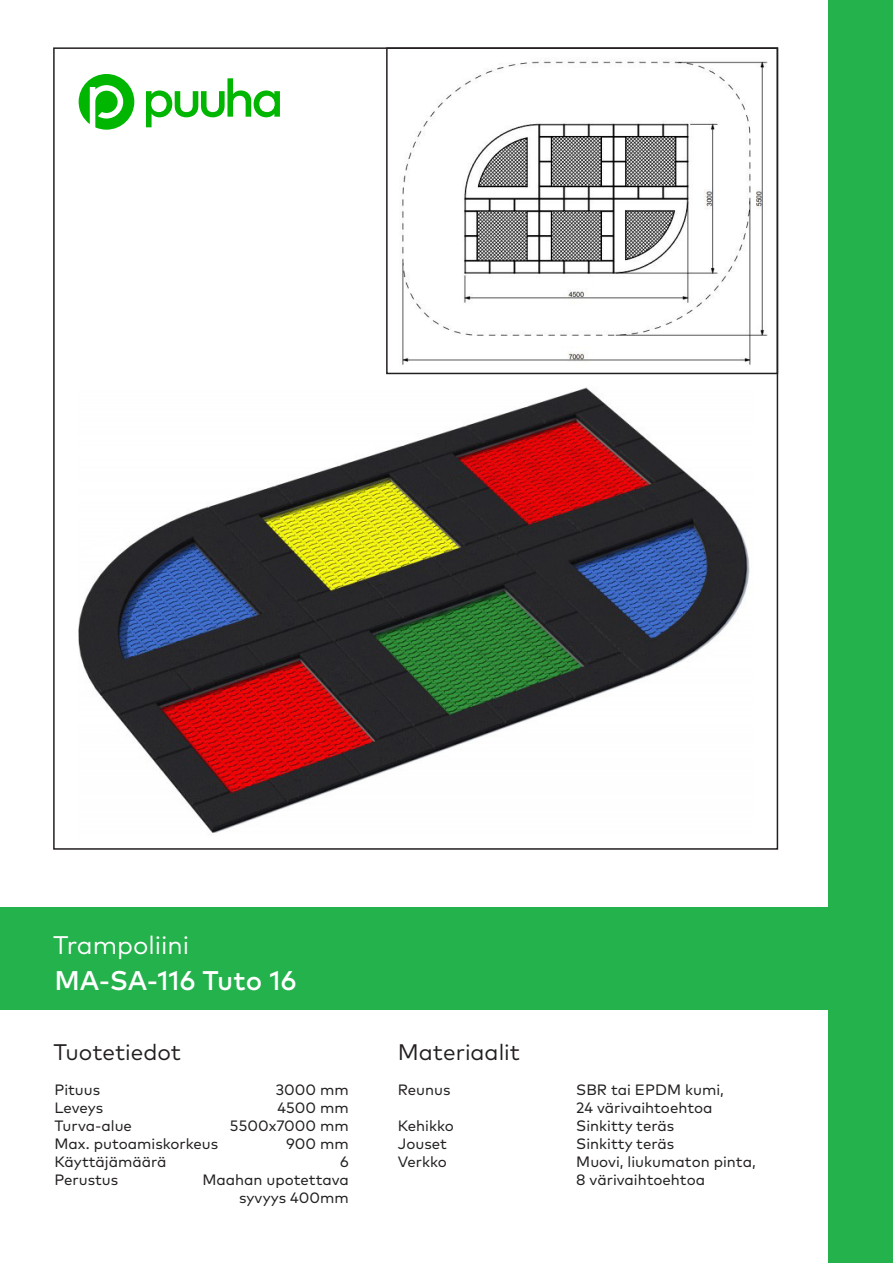
<style>
.page{position:relative;width:893px;height:1263px;background:#fff}
.page>*{position:absolute;margin:0;border:0;box-sizing:border-box;transform-origin:0 0}
.TUOTENUMERO{font:500 27px "Mark Pro";color:#fff}
.TUOTERYHMÄ{font:25.5px "Mark Pro";color:#fff}
.TUOTE_MATERIAALI{font:22.5px "Mark Pro";color:#231f20}
.Tiedot{font:15px "Mark Pro";color:#231f20}
.Numerot{font:15px "Mark Pro";color:#231f20}
</style>
<div class="page">
<img style="left:402px;top:61px;width:365px;height:304px">
<img style="left:79px;top:387px;width:671px;height:446px">
<div style="left:828px;top:0;width:65px;height:1263px;background:#23b24b"></div>
<div style="left:0;top:907px;width:884px;height:102px;background:#23b24b"></div>
<svg style="left:79px;top:74px;width:55px;height:56px"></svg>
<svg style="left:146px;top:78px;width:134px;height:49px"></svg>
<div style="left:386px;top:47px;width:392px;height:327px;border:2px solid #231f20"></div>
<p class="TUOTERYHMÄ" style="left:53px;top:926px;width:138px">Trampoliini</p>
<p class="TUOTENUMERO" style="left:54px;top:960px;width:243px">MA-SA-116 Tuto 16</p>
<p class="TUOTE_MATERIAALI" style="left:53px;top:1035px;width:129px">Tuotetiedot</p>
<p class="TUOTE_MATERIAALI" style="left:398px;top:1035px;width:124px">Materiaalit</p>
<p class="Tiedot" style="left:54px;top:1078px;width:47px">Pituus</p>
<p class="Tiedot" style="left:54px;top:1096px;width:50px">Leveys</p>
<p class="Tiedot" style="left:54px;top:1114px;width:79px">Turva-alue</p>
<p class="Tiedot" style="left:54px;top:1132px;width:165px">Max. putoamiskorkeus</p>
<p class="Tiedot" style="left:54px;top:1150px;width:114px">Käyttäjämäärä</p>
<p class="Tiedot" style="left:54px;top:1168px;width:65px">Perustus</p>
<p class="Numerot" style="left:276px;top:1078px;width:75px">3000 mm</p>
<p class="Numerot" style="left:278px;top:1096px;width:73px">4500 mm</p>
<p class="Numerot" style="left:230px;top:1114px;width:120px">5500x7000 mm</p>
<p class="Numerot" style="left:286px;top:1132px;width:64px">900 mm</p>
<p class="Numerot" style="left:340px;top:1150px;width:10px">6</p>
<p class="Numerot" style="left:202px;top:1168px;width:148px">Maahan upotettava</p>
<p class="Numerot" style="left:239px;top:1186px;width:111px">syvyys 400mm</p>
<p class="Tiedot" style="left:398px;top:1078px;width:54px">Reunus</p>
<p class="Tiedot" style="left:398px;top:1114px;width:58px">Kehikko</p>
<p class="Tiedot" style="left:398px;top:1132px;width:51px">Jouset</p>
<p class="Tiedot" style="left:398px;top:1150px;width:51px">Verkko</p>
<p class="Tiedot" style="left:576px;top:1078px;width:149px">SBR tai EPDM kumi,</p>
<p class="Tiedot" style="left:576px;top:1096px;width:138px">24 värivaihtoehtoa</p>
<p class="Tiedot" style="left:576px;top:1114px;width:99px">Sinkitty teräs</p>
<p class="Tiedot" style="left:576px;top:1132px;width:99px">Sinkitty teräs</p>
<p class="Tiedot" style="left:576px;top:1150px;width:181px">Muovi, liukumaton pinta,</p>
<p class="Tiedot" style="left:576px;top:1168px;width:130px">8 värivaihtoehtoa</p>
</div>
